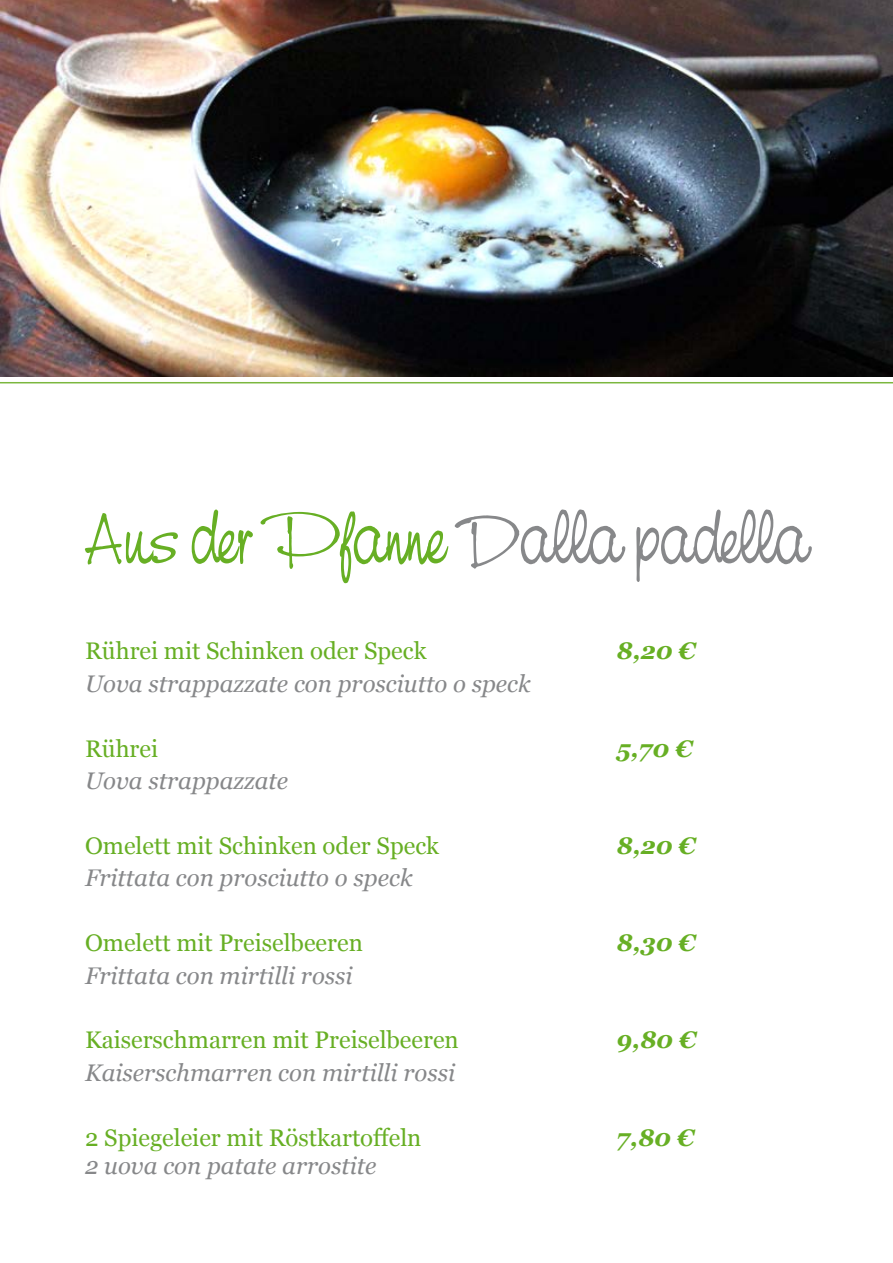
<style>
.page{position:relative;width:893px;height:1263px;background:#fff}
.page>*{position:absolute;margin:0;border:0;box-sizing:border-box;transform-origin:0 0}
.t1{font:73.5px "Nevison Cas D";color:#67af24}
.t2{font:italic 24px "Georgia";color:#87888a}
.t3{font:24px "Georgia";color:#67af24}
.t4{font:italic 700 24px "Georgia";color:#67af24}
.s1{color:#87888a}
</style>
<div class="page">
<img style="left:0;top:0;width:893px;height:376px">
<hr style="left:0;top:382px;width:893px;height:1px;background:#7bb73e">
<h1 class="t1" style="left:85px;top:494px;width:724px">Aus der Pfanne <span class="s1">Dalla padella</span></h1>
<p class="t3" style="left:85px;top:634px;width:343px">Rührei mit Schinken oder Speck</p>
<p class="t4" style="left:617px;top:633px;width:81px">8,20 €</p>
<p class="t2" style="left:85px;top:666px;width:447px">Uova strappazzate con prosciutto o speck</p>
<p class="t3" style="left:85px;top:731px;width:75px">Rührei</p>
<p class="t4" style="left:617px;top:730px;width:77px">5,70 €</p>
<p class="t2" style="left:85px;top:763px;width:205px">Uova strappazzate</p>
<p class="t3" style="left:85px;top:828px;width:356px">Omelett mit Schinken oder Speck</p>
<p class="t4" style="left:617px;top:828px;width:81px">8,20 €</p>
<p class="t2" style="left:85px;top:860px;width:329px">Frittata con prosciutto o speck</p>
<p class="t3" style="left:85px;top:925px;width:279px">Omelett mit Preiselbeeren</p>
<p class="t4" style="left:617px;top:925px;width:81px">8,30 €</p>
<p class="t2" style="left:85px;top:958px;width:269px">Frittata con mirtilli rossi</p>
<p class="t3" style="left:85px;top:1022px;width:375px">Kaiserschmarren mit Preiselbeeren</p>
<p class="t4" style="left:617px;top:1022px;width:81px">9,80 €</p>
<p class="t2" style="left:85px;top:1055px;width:372px">Kaiserschmarren con mirtilli rossi</p>
<p class="t3" style="left:85px;top:1120px;width:338px">2 Spiegeleier mit Röstkartoffeln</p>
<p class="t4" style="left:617px;top:1119px;width:79px">7,80 €</p>
<p class="t2" style="left:85px;top:1148px;width:293px">2 uova con patate arrostite</p>
</div>
